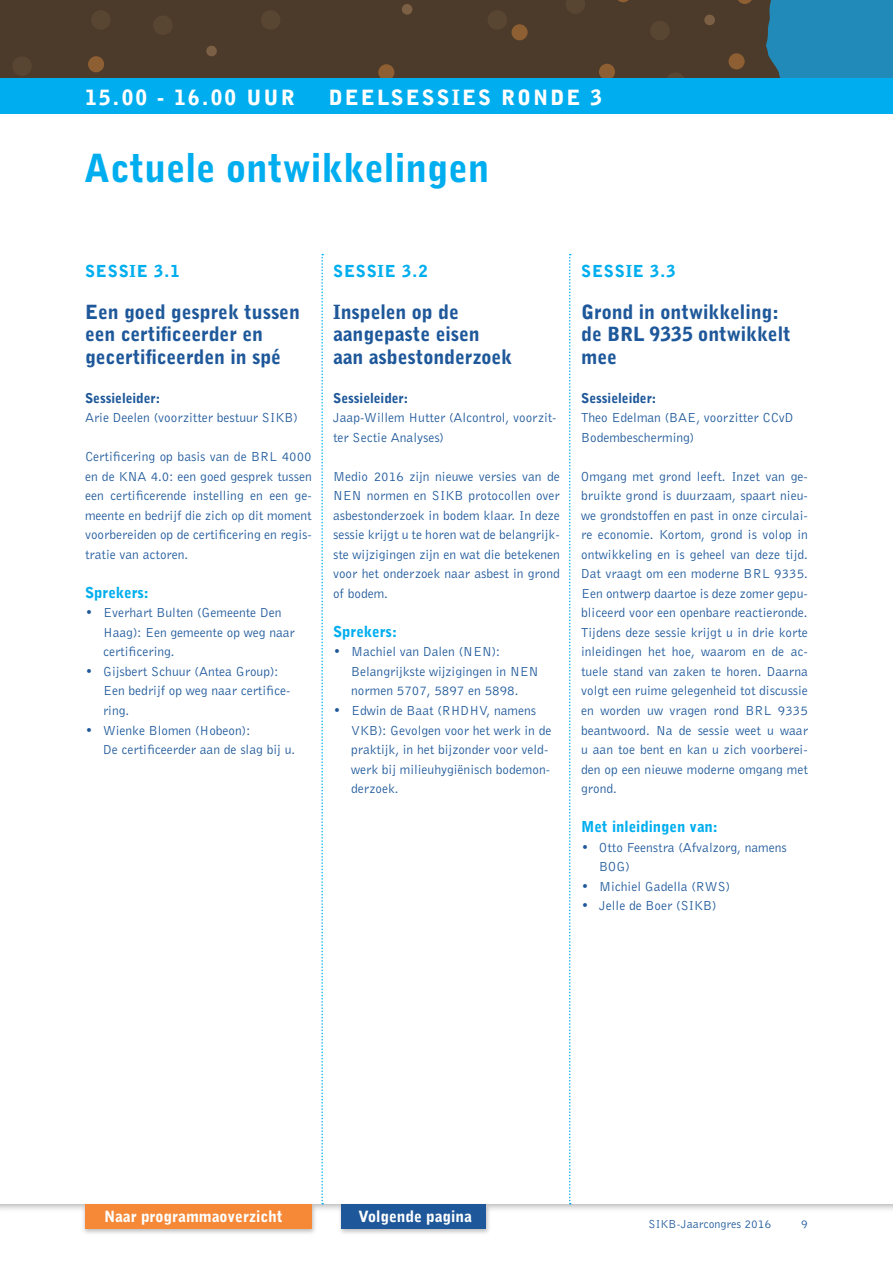
<style>
.page{position:relative;width:893px;height:1263px;background:#fff}
.page>*{position:absolute;margin:0;border:0;box-sizing:border-box;transform-origin:0 0}
.TUSSEN{font:900 38.7px "Bell Gothic BT";color:#00aeef}
.TUSSEN-2{font:900 21px "Bell Gothic BT";letter-spacing:.1em;color:#fff}
.KOP_SESSIE{font:900 19.5px/22.5px "Bell Gothic BT";color:#1e589a}
.BOLD{font:900 16.5px "Bell Gothic BT";letter-spacing:.05em;color:#00aeef}
.TUSSEN-3{font:900 15.45px "Bell Gothic BT";color:#fff}
.SPREKERS{font:900 15px "Bell Gothic BT";color:#00aeef}
.PLAT_SESSIE{font:13.5px/19.5px "Bell Gothic BT";color:#1e589a}
.PLAT_SESSIE-2{font:900 13.5px "Bell Gothic BT";color:#1e589a}
.t1{font:12px "Bell Gothic BT";color:#1e589a}
</style>
<div class="page">
<div style="left:0;top:1202px;width:893px;height:61px;background:#231f20;opacity:.4"></div>
<div style="left:0;top:0;width:735px;height:78px;background:#4c3a2a"></div>
<div style="left:206px;top:46px;width:11px;height:10px;background:#7c6045;border-radius:50%"></div>
<div style="left:402px;top:4px;width:10px;height:11px;background:#644d37;border-radius:50%"></div>
<div style="left:704px;top:15px;width:11px;height:10px;background:#7c6045;border-radius:50%"></div>
<div style="left:12px;top:56px;width:20px;height:20px;background:#584532;border-radius:50%"></div>
<div style="left:91px;top:10px;width:20px;height:20px;background:#584532;border-radius:50%"></div>
<div style="left:261px;top:10px;width:19px;height:20px;background:#584532;border-radius:50%"></div>
<div style="left:487px;top:10px;width:20px;height:20px;background:#584532;border-radius:50%"></div>
<div style="left:650px;top:21px;width:20px;height:19px;background:#584532;border-radius:50%"></div>
<svg style="left:400px;top:0;width:185px;height:14px;background:#4e3c2b"></svg>
<svg style="left:666px;top:72px;width:19px;height:6px"></svg>
<div style="left:599px;top:64px;width:16px;height:16px;background:#8d5f32;border-radius:50%"></div>
<div style="left:728px;top:53px;width:17px;height:16px;background:#8d5f32;border-radius:50%"></div>
<svg style="left:735px;top:0;width:158px;height:78px;background:#2b7898"></svg>
<svg style="left:615px;top:0;width:16px;height:2px"></svg>
<div style="left:88px;top:56px;width:16px;height:16px;background:#8d5f32;border-radius:50%"></div>
<div style="left:512px;top:24px;width:16px;height:16px;background:#8d5f32;border-radius:50%"></div>
<div style="left:378px;top:64px;width:16px;height:16px;background:#8d5f32;border-radius:50%"></div>
<div style="left:153px;top:15px;width:20px;height:20px;background:#584532;border-radius:50%"></div>
<div style="left:0;top:78px;width:893px;height:35px;background:#00aeef"></div>
<svg style="left:321px;top:254px;width:2px;height:950px"></svg>
<svg style="left:569px;top:254px;width:2px;height:950px"></svg>
<div style="left:81px;top:1202px;width:236px;height:33px;background:#231f20;opacity:.3"></div>
<div style="left:85px;top:1204px;width:227px;height:25px;background:#f58938"></div>
<div style="left:338px;top:1202px;width:153px;height:33px;background:#231f20;opacity:.3"></div>
<div style="left:341px;top:1204px;width:145px;height:25px;background:#1e589a"></div>
<p class="TUSSEN-2" style="left:85px;top:84px;width:211px">15.00 - 16.00 UUR</p>
<p class="TUSSEN-2" style="left:329px;top:84px;width:275px">DEELSESSIES RONDE 3</p>
<p class="TUSSEN" style="left:84px;top:144px;width:407px">Actuele ontwikkelingen</p>
<p class="BOLD" style="left:85px;top:261px;width:96px">SESSIE 3.1</p>
<p class="KOP_SESSIE" style="left:85px;top:300px;width:216px">Een goed gesprek tussen een certificeerder en</p>
<p class="KOP_SESSIE" style="left:85px;top:345px;width:198px">gecertificeerden in spé</p>
<p class="PLAT_SESSIE-2" style="left:85px;top:390px;width:77px">Sessieleider:</p>
<p class="PLAT_SESSIE" style="left:85px;top:408px;width:214px">Arie Deelen (voorzitter bestuur SIKB)</p>
<p class="PLAT_SESSIE" style="left:85px;top:447px;width:228px;text-align:justify">Certificering op basis van de BRL 4000 en de KNA 4.0: een goed gesprek tussen een certificerende instelling en een ge&shy;meente en bedrijf die zich op dit moment voorbereiden op de certificering en regis&shy;tratie van actoren.</p>
<p class="SPREKERS" style="left:85px;top:583px;width:65px">Sprekers:</p>
<p class="PLAT_SESSIE" style="left:103px;top:603px;width:193px;text-indent:-18px">• Everhart Bulten (Gemeente Den<br>Haag): Een gemeente op weg naar certificering.</p>
<p class="PLAT_SESSIE" style="left:103px;top:661px;width:189px;text-indent:-18px">• Gijsbert Schuur (Antea Group):<br>Een bedrijf op weg naar certifice&shy;ring.</p>
<p class="PLAT_SESSIE" style="left:103px;top:720px;width:194px;text-indent:-18px">• Wienke Blomen (Hobeon):<br>De certificeerder aan de slag bij u.</p>
<p class="BOLD" style="left:333px;top:261px;width:96px">SESSIE 3.2</p>
<p class="KOP_SESSIE" style="left:333px;top:300px;width:127px">Inspelen op de</p>
<p class="KOP_SESSIE" style="left:333px;top:323px;width:148px">aangepaste eisen</p>
<p class="KOP_SESSIE" style="left:333px;top:345px;width:180px">aan asbestonderzoek</p>
<p class="PLAT_SESSIE-2" style="left:333px;top:390px;width:77px">Sessieleider:</p>
<p class="PLAT_SESSIE" style="left:333px;top:408px;width:225px">Jaap-Willem Hutter (Alcontrol, voorzit&shy;ter Sectie Analyses)</p>
<p class="PLAT_SESSIE" style="left:333px;top:466px;width:228px;text-align:justify">Medio 2016 zijn nieuwe versies van de NEN normen en SIKB protocollen over asbestonderzoek in bodem klaar. In deze sessie krijgt u te horen wat de belangrijk&shy;ste wijzigingen zijn en wat die betekenen voor het onderzoek naar asbest in grond of bodem.</p>
<p class="SPREKERS" style="left:333px;top:622px;width:65px">Sprekers:</p>
<p class="PLAT_SESSIE" style="left:351px;top:642px;width:189px;text-indent:-18px">• Machiel van Dalen (NEN):<br>Belangrijkste wijzigingen in NEN normen 5707, 5897 en 5898.</p>
<p class="PLAT_SESSIE" style="left:351px;top:700px;width:202px;text-indent:-18px">• Edwin de Baat (RHDHV, namens<br>VKB): Gevolgen voor het werk in de praktijk, in het bijzonder voor veld&shy;werk bij milieuhygiënisch bodemon&shy;derzoek.</p>
<p class="BOLD" style="left:581px;top:261px;width:96px">SESSIE 3.3</p>
<p class="KOP_SESSIE" style="left:581px;top:300px;width:199px">Grond in ontwikkeling:</p>
<p class="KOP_SESSIE" style="left:581px;top:323px;width:211px">de BRL 9335 ontwikkelt mee</p>
<p class="PLAT_SESSIE-2" style="left:581px;top:390px;width:77px">Sessieleider:</p>
<p class="PLAT_SESSIE" style="left:581px;top:408px;width:214px">Theo Edelman (BAE, voorzitter CCvD<br>Bodembescherming)</p>
<p class="PLAT_SESSIE" style="left:581px;top:466px;width:228px;text-align:justify">Omgang met grond leeft. Inzet van ge&shy;bruikte grond is duurzaam, spaart nieu&shy;we grondstoffen en past in onze circulai&shy;re economie. Kortom, grond is volop in ontwikkeling en is geheel van deze tijd.<br>Dat vraagt om een moderne BRL 9335.<br>Een ontwerp daartoe is deze zomer gepu&shy;bliceerd voor een openbare reactieronde.</p>
<p class="PLAT_SESSIE" style="left:581px;top:622px;width:228px;text-align:justify">Tijdens deze sessie krijgt u in drie korte inleidingen het hoe, waarom en de ac&shy;tuele stand van zaken te horen. Daarna volgt een ruime gelegenheid tot discussie en worden uw vragen rond BRL 9335 beantwoord. Na de sessie weet u waar u aan toe bent en kan u zich voorberei&shy;den op een nieuwe moderne omgang met grond.</p>
<p class="SPREKERS" style="left:581px;top:817px;width:138px">Met inleidingen van:</p>
<p class="PLAT_SESSIE" style="left:599px;top:837px;width:189px;text-indent:-18px">• Otto Feenstra (Afvalzorg, namens<br>BOG)</p>
<p class="PLAT_SESSIE" style="left:581px;top:876px;width:151px">• Michiel Gadella (RWS)</p>
<p class="PLAT_SESSIE" style="left:581px;top:895px;width:137px">• Jelle de Boer (SIKB)</p>
<p class="TUSSEN-3" style="left:104px;top:1206px;width:180px">Naar programmaoverzicht</p>
<p class="TUSSEN-3" style="left:359px;top:1206px;width:115px">Volgende pagina</p>
<p class="t1" style="left:648px;top:1216px;width:124px">SIKB-Jaarcongres 2016</p>
<p class="t1" style="left:801px;top:1216px;width:8px">9</p>
</div>
